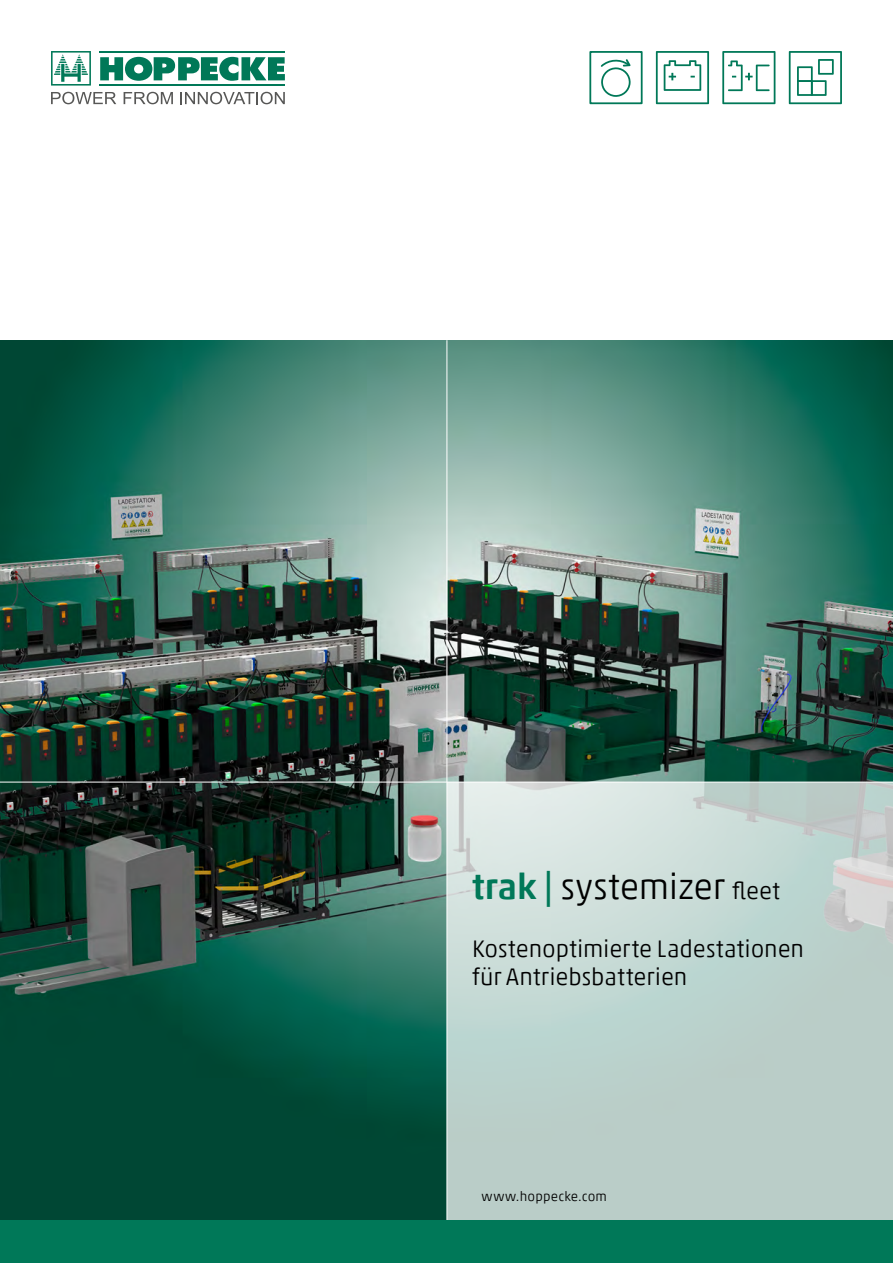
<style>
.page{position:relative;width:893px;height:1263px;background:#fff}
.page>*{position:absolute;margin:0;border:0;box-sizing:border-box;transform-origin:0 0}
.t1{font:300 36px "Akko Pro";letter-spacing:-.005em;color:#000}
.t2{font:300 24px/28.8px "Akko Pro";color:#000}
.t3{font:300 13.5px "Akko Pro";letter-spacing:.015em;color:#000}
.s1{font-weight:500;color:#007858}
.s2{font-size:24px}
</style>
<div class="page">
<img style="left:0;top:340px;width:893px;height:880px">
<hr style="left:0;top:782px;width:893px;height:1px;background:#fff">
<hr style="left:447px;top:340px;width:1px;height:885px;background:#fff">
<svg style="left:447px;top:782px;width:446px;height:438px;background:#c2d4d0"></svg>
<svg style="left:100px;top:57px;width:185px;height:24px"></svg>
<hr style="left:100px;top:51px;width:185px;height:1px;background:#007858">
<hr style="left:100px;top:84px;width:185px;height:2px;background:#007858">
<svg style="left:51px;top:92px;width:65px;height:12px"></svg>
<svg style="left:124px;top:92px;width:49px;height:12px"></svg>
<svg style="left:180px;top:92px;width:105px;height:12px"></svg>
<svg style="left:51px;top:51px;width:40px;height:35px"></svg>
<div style="left:0;top:1220px;width:893px;height:43px;background:#007858"></div>
<svg style="left:722px;top:51px;width:53px;height:53px"></svg>
<svg style="left:789px;top:51px;width:53px;height:53px"></svg>
<svg style="left:656px;top:51px;width:53px;height:53px"></svg>
<div style="left:589px;top:51px;width:54px;height:53px;border:2px solid #007858"></div>
<svg style="left:600px;top:59px;width:31px;height:38px"></svg>
<p class="t1" style="left:472px;top:864px;width:309px"><span class="s1">trak |</span> systemizer <span class="s2">fleet</span></p>
<p class="t2" style="left:472px;top:933px;width:333px">Kostenoptimierte Ladestationen für Antriebsbatterien</p>
<p class="t3" style="left:482px;top:1188px;width:127px">www.hoppecke.com</p>
</div>
